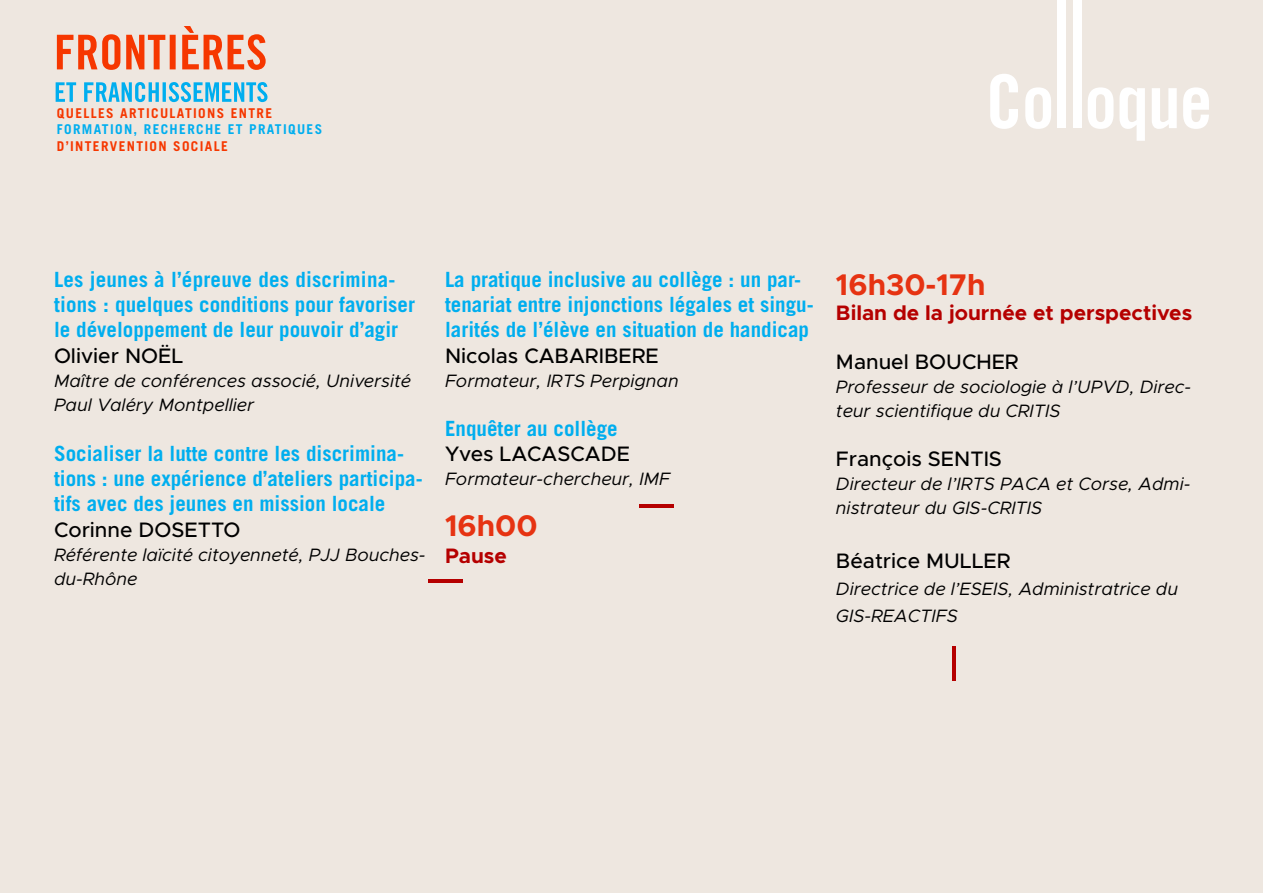
<style>
.page{position:relative;width:1263px;height:893px;background:#eee7e0}
.page>*{position:absolute;margin:0;border:0;box-sizing:border-box;transform-origin:0 0}
.t1{font:700 30px "Metropolis";color:#e63312}
.t2{font:700 21px/25.2px "Trade Gothic";color:#00aeef}
.t3{font:500 21px "Metropolis";color:#000}
.t4{font:700 21px "Metropolis";color:#b50000}
.t5{font:italic 18px/24px "Metropolis";color:#000}
.t6{font:700 13.5px "Trade Gothic";letter-spacing:.1em;color:#f63700}
.t7{font:700 13.5px "Trade Gothic";letter-spacing:.1em;color:#00aeef}
</style>
<div class="page">
<svg style="left:56px;top:82px;width:211px;height:20px"></svg>
<svg style="left:57px;top:26px;width:209px;height:44px"></svg>
<svg style="left:990px;top:74px;width:28px;height:55px"></svg>
<svg style="left:1025px;top:87px;width:26px;height:42px"></svg>
<div style="left:1057px;top:0;width:9px;height:128px;background:#fff"></div>
<div style="left:1073px;top:0;width:8px;height:128px;background:#fff"></div>
<svg style="left:1088px;top:87px;width:25px;height:42px"></svg>
<svg style="left:1119px;top:87px;width:26px;height:54px"></svg>
<svg style="left:1152px;top:88px;width:25px;height:41px"></svg>
<svg style="left:1183px;top:87px;width:26px;height:42px"></svg>
<hr style="left:640px;top:504px;width:34px;height:3px;background:#b50000">
<hr style="left:428px;top:579px;width:34px;height:3px;background:#b50000">
<hr style="left:952px;top:647px;width:4px;height:34px;background:#b50000">
<p class="t6" style="left:57px;top:105px;width:217px">QUELLES ARTICULATIONS ENTRE</p>
<p class="t7" style="left:57px;top:121px;width:267px">FORMATION, RECHERCHE ET PRATIQUES</p>
<p class="t6" style="left:57px;top:138px;width:172px">D’INTERVENTION SOCIALE</p>
<p class="t2" style="left:54px;top:266px;width:363px">Les jeunes à l’épreuve des discrimina&shy;tions : quelques conditions pour favoriser le développement de leur pouvoir d’agir</p>
<p class="t3" style="left:54px;top:342px;width:131px">Olivier NOËL</p>
<p class="t5" style="left:54px;top:368px;width:358px">Maître de conférences associé, Université<br>Paul Valéry Montpellier</p>
<p class="t2" style="left:54px;top:440px;width:370px">Socialiser la lutte contre les discrimina&shy;tions : une expérience d’ateliers participa&shy;tifs avec des jeunes en mission locale</p>
<p class="t3" style="left:54px;top:516px;width:188px">Corinne DOSETTO</p>
<p class="t5" style="left:54px;top:542px;width:373px">Référente laïcité citoyenneté, PJJ Bouches&shy;du-Rhône</p>
<p class="t2" style="left:445px;top:266px;width:370px">La pratique inclusive au collège : un par&shy;tenariat entre injonctions légales et singu&shy;larités de l’élève en situation de handicap</p>
<p class="t3" style="left:445px;top:342px;width:215px">Nicolas CABARIBERE</p>
<p class="t5" style="left:445px;top:368px;width:235px">Formateur, IRTS Perpignan</p>
<p class="t2" style="left:445px;top:415px;width:174px">Enquêter au collège</p>
<p class="t3" style="left:445px;top:441px;width:186px">Yves LACASCADE</p>
<p class="t5" style="left:445px;top:467px;width:227px">Formateur-chercheur, IMF</p>
<p class="t1" style="left:445px;top:507px;width:94px">16h00</p>
<p class="t4" style="left:445px;top:542px;width:63px">Pause</p>
<p class="t1" style="left:836px;top:265px;width:151px">16h30-17h</p>
<p class="t4" style="left:836px;top:299px;width:358px">Bilan de la journée et perspectives</p>
<p class="t3" style="left:836px;top:349px;width:184px">Manuel BOUCHER</p>
<p class="t5" style="left:836px;top:375px;width:357px">Professeur de sociologie à l’UPVD, Direc&shy;teur scientifique du CRITIS</p>
<p class="t3" style="left:836px;top:446px;width:167px">François SENTIS</p>
<p class="t5" style="left:836px;top:472px;width:356px">Directeur de l’IRTS PACA et Corse, Admi&shy;nistrateur du GIS-CRITIS</p>
<p class="t3" style="left:836px;top:548px;width:176px">Béatrice MULLER</p>
<p class="t5" style="left:836px;top:575px;width:344px;line-height:27px">Directrice de l’ESEIS, Administratrice du<br>GIS-REACTIFS</p>
</div>
